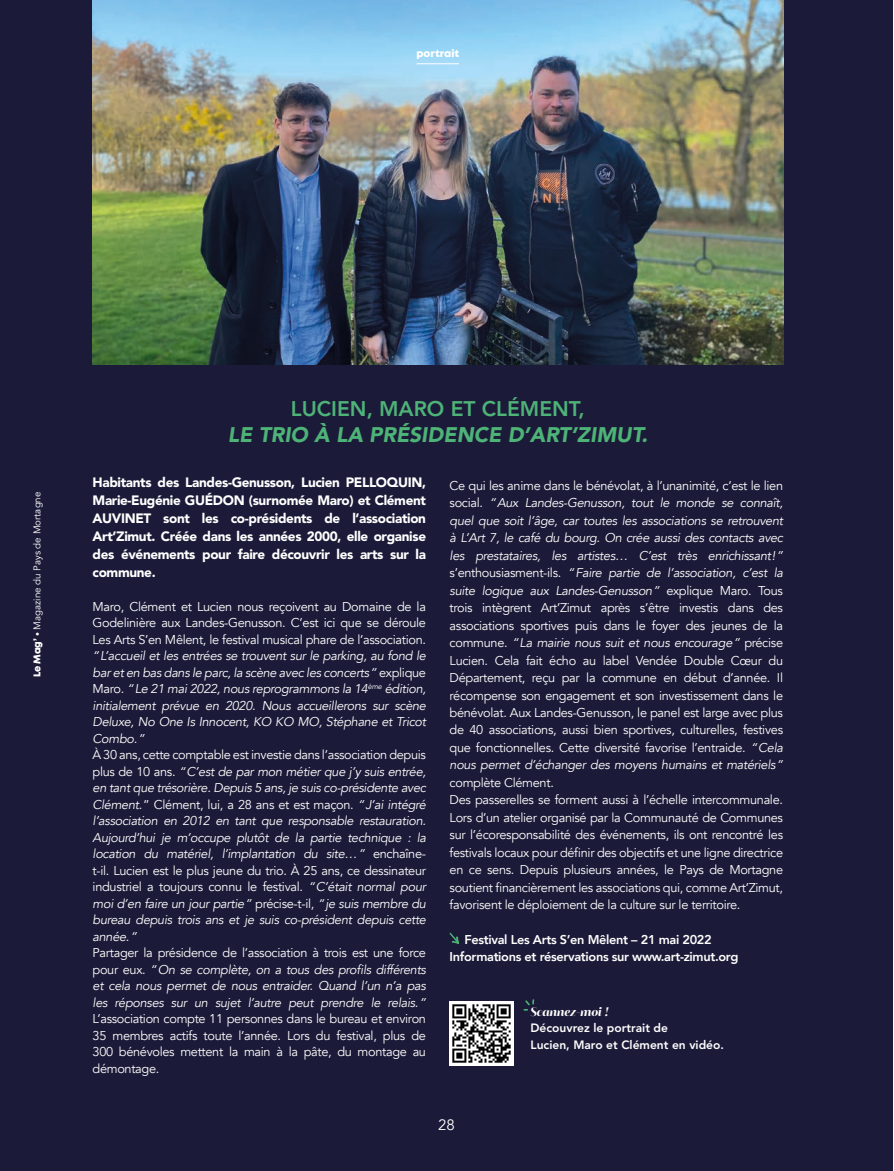
<style>
.page{position:relative;width:894px;height:1171px;background:#fff}
.page>*{position:absolute;margin:0;border:0;box-sizing:border-box;transform-origin:0 0}
.t1{font:italic 900 21px "Avenir LT Std";color:#4eb377}
.t2{font:800 21px "Avenir LT Std";color:#4eb377}
.t3{font:15px "Avenir";color:#fff}
.t4{font:900 13.5px/18px "Avenir LT Std";letter-spacing:-.025em;color:#fff;text-align:justify}
.t5{font:12.75px/17.4px "Avenir";letter-spacing:-.025em;color:#fff;text-align:justify}
.t6{font:italic 12.75px/16.5px "Avenir";letter-spacing:-.025em;color:#fff;text-align:justify}
.t7{font:800 12.75px/17.4px "Avenir";letter-spacing:-.025em;color:#fff}
.t8{font:800 12px/16.5px "Avenir LT Std";color:#fff}
.t9{font:italic 800 12px "Blacker Sans Display Trial";color:#fff}
.t10{font:800 10.5px "Mont";color:#fff}
.t11{font:9.75px "Avenir";color:#fff}
.s1{font-family:"Mont";font-weight:800}
.s2{font-style:normal}
.s3{font-style:italic}
</style>
<div class="page">
<div style="left:0;top:0;width:893px;height:1171px;background:#1b1b39"></div>
<img style="left:93px;top:0;width:690px;height:364px">
<svg style="left:523px;top:999px;width:11px;height:11px"></svg>
<svg style="left:449px;top:932px;width:10px;height:12px"></svg>
<hr style="left:416px;top:63px;width:43px;height:1px;background:#fff">
<img style="left:449px;top:1001px;width:64px;height:64px">
<p class="t10" style="left:416px;top:47px;width:44px">portrait</p>
<p class="t11" style="left:31px;top:677px;width:187px;rotate:-90deg"><span class="s1">Le Mag’ •</span> Magazine du Pays de Mortagne</p>
<h1 class="t2" style="left:291px;top:396px;width:295px">LUCIEN, MARO ET CLÉMENT,</h1>
<h1 class="t1" style="left:228px;top:421px;width:421px">LE TRIO À LA PRÉSIDENCE D’ART’ZIMUT.</h1>
<p class="t4" style="left:93px;top:474px;width:335px">Habitants des Landes-Genusson, Lucien PELLOQUIN, Marie-Eugénie GUÉDON (surnomée Maro) et Clément AUVINET sont les co-présidents de l’association Art’Zimut. Créée dans les années 2000, elle organise des événements pour faire découvrir les arts sur la commune.</p>
<p class="t5" style="left:93px;top:598px;width:335px;line-height:16.5px">Maro, Clément et Lucien nous reçoivent au Domaine de la Godelinière aux Landes-Genusson. C’est ici que se déroule Les Arts S’en Mêlent, le festival musical phare de l’association.</p>
<p class="t6" style="left:93px;top:647px;width:335px">“ L’accueil et les entrées se trouvent sur le parking, au fond le bar et en bas dans le parc, la scène avec les concerts ” <span class="s2">explique Maro.</span> “ Le 21 mai 2022, nous reprogrammons la 14<sup>ème</sup> édition, initialement prévue en 2020. Nous accueillerons sur scène Deluxe, No One Is Innocent, KO KO MO, Stéphane et Tricot Combo. ”</p>
<p class="t6" style="left:93px;top:746px;width:335px"><span class="s2">À 30 ans, cette comptable est investie dans l’association depuis plus de 10 ans.</span> “ C’est de par mon métier que j’y suis entrée, en tant que trésorière. Depuis 5 ans, je suis co-présidente avec Clément<span class="s2">. ” Clément, lui, a 28 ans et est maçon.</span> “ J’ai intégré l’association en 2012 en tant que responsable restauration.<br>Aujourd’hui je m’occupe plutôt de la partie technique : la location du matériel, l’implantation du site… ” <span class="s2">enchaîne&shy;t-il. Lucien est le plus jeune du trio. À 25 ans, ce dessinateur industriel a toujours connu le festival.</span> “ C’était normal pour moi d’en faire un jour partie ” <span class="s2">précise-t-il,</span> “ je suis membre du bureau depuis trois ans et je suis co-président depuis cette année. ”</p>
<p class="t6" style="left:93px;top:944px;width:335px"><span class="s2">Partager la présidence de l’association à trois est une force pour eux.</span> “ On se complète, on a tous des profils différents et cela nous permet de nous entraider. Quand l’un n’a pas les réponses sur un sujet l’autre peut prendre le relais. ”</p>
<p class="t5" style="left:93px;top:1010px;width:335px;line-height:16.5px">L’association compte 11 personnes dans le bureau et environ 35 membres actifs toute l’année. Lors du festival, plus de 300 bénévoles mettent la main à la pâte, du montage au démontage.</p>
<p class="t5" style="left:449px;top:477px;width:335px">Ce qui les anime dans le bénévolat, à l’unanimité, c’est le lien social. <span class="s3">“ Aux Landes-Genusson, tout le monde se connaît, quel que soit l’âge, car toutes les associations se retrouvent à L’Art 7, le café du bourg. On crée aussi des contacts avec les prestataires, les artistes… C’est très enrichissant ! ” </span>s’enthousiasment-ils. <span class="s3">“ Faire partie de l’association, c’est la suite logique aux Landes-Genusson ”</span> explique Maro. Tous trois intègrent Art’Zimut après s’être investis dans des associations sportives puis dans le foyer des jeunes de la commune. <span class="s3">“ La mairie nous suit et nous encourage ”</span> précise Lucien. Cela fait écho au label Vendée Double Cœur du Département, reçu par la commune en début d’année. Il récompense son engagement et son investissement dans le bénévolat. Aux Landes-Genusson, le panel est large avec plus de 40 associations, aussi bien sportives, culturelles, festives que fonctionnelles. Cette diversité favorise l’entraide. <span class="s3">“ Cela nous permet d’échanger des moyens humains et matériels ”</span></p>
<p class="t5" style="left:449px;top:774px;width:335px;text-align:left">complète Clément.<br>Des passerelles se forment aussi à l’échelle intercommunale.<br>Lors d’un atelier organisé par la Communauté de Communes sur l’écoresponsabilité des événements, ils ont rencontré les festivals locaux pour définir des objectifs et une ligne directrice en ce sens. Depuis plusieurs années, le Pays de Mortagne soutient financièrement les associations qui, comme Art’Zimut, favorisent le déploiement de la culture sur le territoire.</p>
<p class="t7" style="left:449px;top:931px;width:290px;text-indent:15px">Festival Les Arts S’en Mêlent – 21 mai 2022<br>Informations et réservations sur www.art-zimut.org</p>
<p class="t9" style="left:530px;top:1002px;width:80px">Scannez-moi !</p>
<p class="t8" style="left:530px;top:1020px;width:195px">Découvrez le portrait de<br>Lucien, Maro et Clément en vidéo.</p>
<p class="t3" style="left:438px;top:1116px;width:18px">28</p>
</div>
